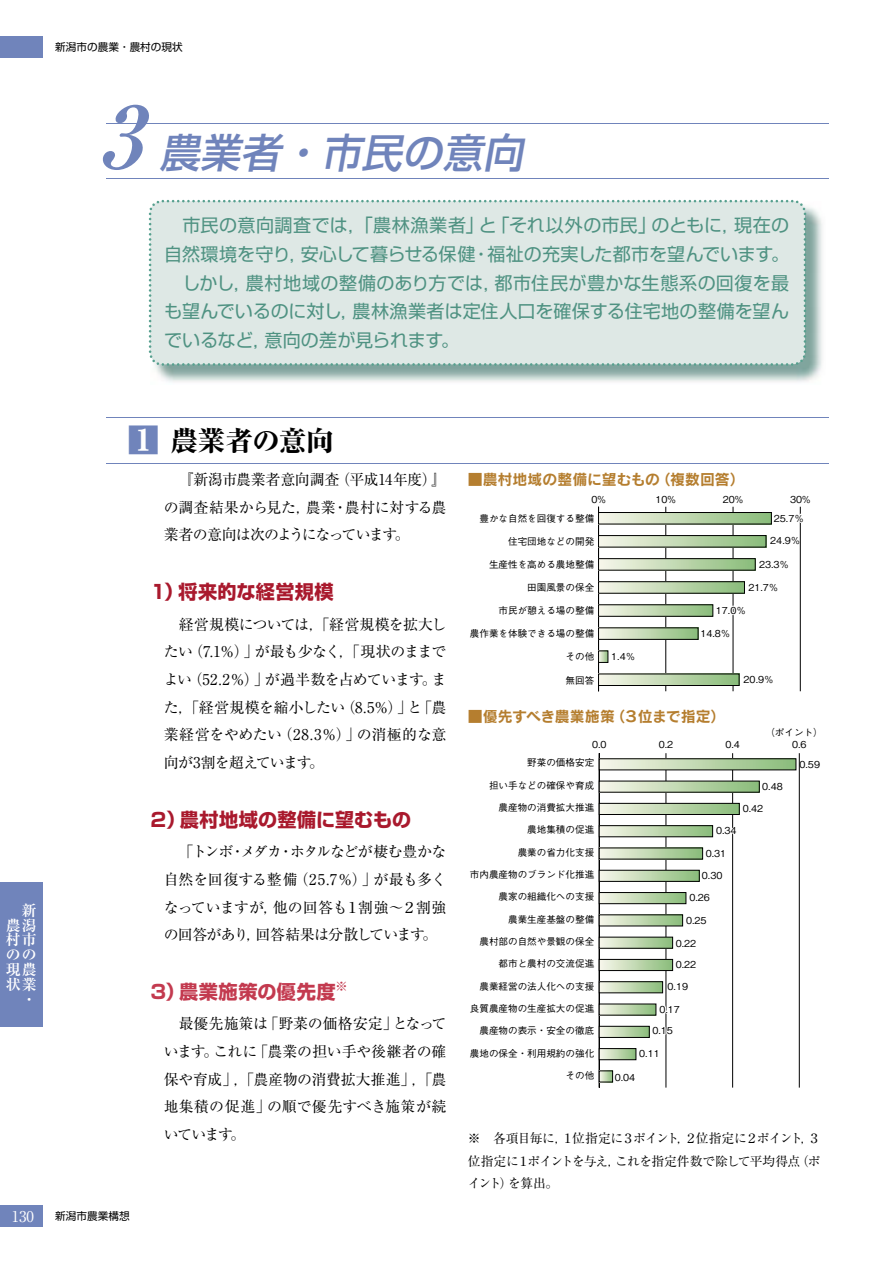
<style>
.page{position:relative;width:893px;height:1263px;background:#fff}
.page>*{position:absolute;margin:0;border:0;box-sizing:border-box;transform-origin:0 0}
.t1{font:italic 500 40.35px "Shin Go Pro";color:#7084bb}
.t2{font:800 27.6px "Ryumin Pro";letter-spacing:-.015em;color:#000}
.t3{font:700 19.2px "Shin Go Pro";letter-spacing:.015em;color:#a9192d}
.t4{font:700 19.2px "Shin Go Pro";letter-spacing:.03em;color:#c33a4f}
.t5{font:18px/28.7px "Shin Go Pro";letter-spacing:-.005em;color:#4f9282;text-align:justify}
.t6{font:14.85px/27.6px "Ryumin Pro";letter-spacing:-.025em;color:#000;text-align:justify}
.t7{font:14.85px "Rodin Pro B";letter-spacing:-.01em;color:#b57e2f}
.t8{font:700 14.85px/14.9px "Ryumin Pro";letter-spacing:.07em;color:#fff;text-align:right}
.t9{font:14.85px "Ryumin Pro";color:#fff}
.t10{font:12.75px/22.4px "Ryumin Pro";letter-spacing:-.06em;color:#000;text-align:justify}
.t11{font:10.65px "Shin Go Pro";color:#000}
.t12{font:9.6px "Gothic BBB Pro Medium 90 pv RKSJ H";color:#000}
.s1{font-family:"Ryumin Pro";font-weight:700;font-size:85.05px}
.s2{font-size:31.95px;color:#7084bb}
</style>
<div class="page">
<div style="left:0;top:882px;width:43px;height:145px;background:#7084bb"></div>
<div style="left:0;top:36px;width:43px;height:21px;background:#7084bb"></div>
<div style="left:0;top:1205px;width:43px;height:22px;background:#7084bb"></div>
<hr style="left:106px;top:123px;width:723px;height:1px;background:#7084bb">
<hr style="left:106px;top:417px;width:723px;height:1px;background:#7084bb">
<hr style="left:106px;top:463px;width:723px;height:1px;background:#7084bb">
<img style="left:155px;top:206px;width:667px;height:176px">
<div style="left:149px;top:200px;width:657px;height:166px;background:#dee8e5"></div>
<hr style="left:665px;top:507px;width:1px;height:184px;background:#000">
<hr style="left:733px;top:507px;width:1px;height:184px;background:#000">
<hr style="left:800px;top:507px;width:1px;height:184px;background:#000">
<hr style="left:598px;top:507px;width:1px;height:184px;background:#000">
<svg style="left:600px;top:514px;width:170px;height:8px"></svg>
<div style="left:598px;top:512px;width:174px;height:12px;border:1px solid #000"></div>
<svg style="left:600px;top:537px;width:164px;height:8px"></svg>
<div style="left:598px;top:535px;width:168px;height:12px;border:1px solid #000"></div>
<svg style="left:600px;top:560px;width:153px;height:8px"></svg>
<div style="left:598px;top:558px;width:157px;height:12px;border:1px solid #000"></div>
<svg style="left:600px;top:583px;width:143px;height:8px"></svg>
<div style="left:598px;top:581px;width:147px;height:12px;border:1px solid #000"></div>
<svg style="left:600px;top:606px;width:111px;height:8px"></svg>
<div style="left:598px;top:604px;width:115px;height:12px;border:1px solid #000"></div>
<svg style="left:600px;top:630px;width:96px;height:8px"></svg>
<div style="left:598px;top:628px;width:100px;height:12px;border:1px solid #000"></div>
<svg style="left:600px;top:653px;width:6px;height:8px"></svg>
<div style="left:598px;top:651px;width:10px;height:12px;border:1px solid #000"></div>
<svg style="left:598px;top:673px;width:202px;height:414px"></svg>
<svg style="left:601px;top:760px;width:193px;height:8px;background:#c0d8b2"></svg>
<div style="left:599px;top:758px;width:197px;height:12px;border:1px solid #000"></div>
<svg style="left:601px;top:783px;width:156px;height:7px"></svg>
<svg style="left:601px;top:805px;width:136px;height:8px"></svg>
<div style="left:599px;top:803px;width:140px;height:12px;border:1px solid #000"></div>
<svg style="left:601px;top:827px;width:110px;height:8px"></svg>
<div style="left:599px;top:825px;width:114px;height:12px;border:1px solid #000"></div>
<svg style="left:601px;top:850px;width:100px;height:7px"></svg>
<svg style="left:601px;top:872px;width:96px;height:8px"></svg>
<div style="left:599px;top:870px;width:100px;height:12px;border:1px solid #000"></div>
<svg style="left:601px;top:894px;width:83px;height:8px"></svg>
<div style="left:599px;top:892px;width:87px;height:12px;border:1px solid #000"></div>
<svg style="left:601px;top:916px;width:80px;height:8px"></svg>
<svg style="left:601px;top:939px;width:70px;height:7px"></svg>
<svg style="left:601px;top:961px;width:70px;height:8px"></svg>
<div style="left:599px;top:959px;width:74px;height:12px;border:1px solid #000"></div>
<svg style="left:601px;top:983px;width:60px;height:8px"></svg>
<div style="left:599px;top:981px;width:64px;height:12px;border:1px solid #000"></div>
<svg style="left:601px;top:1006px;width:53px;height:7px"></svg>
<svg style="left:601px;top:1028px;width:46px;height:8px"></svg>
<div style="left:599px;top:1026px;width:50px;height:12px;border:1px solid #000"></div>
<svg style="left:601px;top:1050px;width:33px;height:8px"></svg>
<div style="left:599px;top:1048px;width:37px;height:12px;border:1px solid #000"></div>
<svg style="left:601px;top:1073px;width:10px;height:7px"></svg>
<div style="left:599px;top:1071px;width:14px;height:11px;border:1px solid #000"></div>
<svg style="left:771px;top:512px;width:30px;height:12px"></svg>
<svg style="left:714px;top:822px;width:24px;height:15px"></svg>
<svg style="left:658px;top:1003px;width:25px;height:12px"></svg>
<svg style="left:651px;top:1025px;width:24px;height:12px"></svg>
<svg style="left:732px;top:604px;width:2px;height:13px"></svg>
<hr style="left:106px;top:178px;width:723px;height:1px;background:#7084bb">
<p class="t11" style="left:55px;top:38px;width:129px">新潟市の農業・農村の現状</p>
<h1 class="t1" style="left:98px;top:120px;width:437px"><span class="s1">3</span>農業者・市民の意向</h1>
<p class="t5" style="left:164px;top:209px;width:627px">　市民の意向調査では，「農林漁業者」と「それ以外の市民」のともに，現在の自然環境を守り，安心して暮らせる保健・福祉の充実した都市を望んでいます。　しかし，農村地域の整備のあり方では，都市住民が豊かな生態系の回復を最も望んでいるのに対し，農林漁業者は定住人口を確保する住宅地の整備を望んでいるなど，意向の差が見られます。</p>
<h2 class="t2" style="left:128px;top:419px;width:208px"><span class="s2">1</span> 農業者の意向</h2>
<p class="t6" style="left:164px;top:465px;width:284px">　『新潟市農業者意向調査（平成14年度）』の調査結果から見た，農業・農村に対する農業者の意向は次のようになっています。</p>
<p class="t8" style="left:6px;top:902px;width:32px">新農潟村市のの現農状業・</p>
<p class="t3" style="left:149px;top:577px;width:186px">１）将来的な経営規模</p>
<p class="t6" style="left:164px;top:609px;width:284px">　経営規模については，「経営規模を拡大したい（7.1％）」が最も少なく，「現状のままでよい（52.2％）」が過半数を占めています。また，「経営規模を縮小したい（8.5％）」と「農業経営をやめたい（28.3％）」の消極的な意向が3割を超えています。</p>
<p class="t3" style="left:149px;top:804px;width:264px">２）農村地域の整備に望むもの</p>
<p class="t6" style="left:164px;top:837px;width:284px">　「トンボ・メダカ・ホタルなどが棲む豊かな自然を回復する整備（25.7％）」が最も多くなっていますが，他の回答も１割強～２割強の回答があり，回答結果は分散しています。</p>
<p class="t4" style="left:149px;top:977px;width:201px">３）農業施策の優先度<sup>※</sup></p>
<p class="t6" style="left:164px;top:1009px;width:284px">　最優先施策は「野菜の価格安定」となっています。これに「農業の担い手や後継者の確保や育成」，「農産物の消費拡大推進」，「農地集積の促進」の順で優先すべき施策が続いています。</p>
<p class="t9" style="left:12px;top:1204px;width:24px">130</p>
<p class="t11" style="left:55px;top:1207px;width:76px">新潟市農業構想</p>
<p class="t7" style="left:468px;top:469px;width:279px">■農村地域の整備に望むもの（複数回答）</p>
<p class="t12" style="left:591px;top:491px;width:16px">0%</p>
<p class="t12" style="left:656px;top:491px;width:22px">10%</p>
<p class="t12" style="left:723px;top:491px;width:22px">20%</p>
<p class="t12" style="left:790px;top:491px;width:22px">30%</p>
<p class="t12" style="left:479px;top:510px;width:116px">豊かな自然を回復する整備</p>
<p class="t12" style="left:508px;top:533px;width:88px">住宅団地などの開発</p>
<p class="t12" style="left:489px;top:557px;width:107px">生産性を高める農地整備</p>
<p class="t12" style="left:527px;top:580px;width:68px">田園風景の保全</p>
<p class="t12" style="left:499px;top:603px;width:97px">市民が憩える場の整備</p>
<p class="t12" style="left:470px;top:626px;width:126px">農作業を体験できる場の整備</p>
<p class="t12" style="left:566px;top:649px;width:30px">その他</p>
<p class="t12" style="left:566px;top:672px;width:30px">無回答</p>
<p class="t12" style="left:611px;top:649px;width:26px">1.4％</p>
<p class="t12" style="left:774px;top:510px;width:32px">25.7％</p>
<p class="t12" style="left:770px;top:533px;width:32px">24.9％</p>
<p class="t12" style="left:759px;top:557px;width:32px">23.3％</p>
<p class="t12" style="left:748px;top:579px;width:32px">21.7％</p>
<p class="t12" style="left:716px;top:602px;width:32px">17.0％</p>
<p class="t12" style="left:700px;top:625px;width:32px">14.8％</p>
<p class="t12" style="left:744px;top:672px;width:32px">20.9％</p>
<p class="t7" style="left:468px;top:706px;width:259px">■優先すべき農業施策（３位まで指定）</p>
<p class="t12" style="left:765px;top:725px;width:59px">（ポイント）</p>
<p class="t12" style="left:592px;top:737px;width:16px">0.0</p>
<p class="t12" style="left:659px;top:737px;width:16px">0.2</p>
<p class="t12" style="left:725px;top:737px;width:16px">0.4</p>
<p class="t12" style="left:792px;top:737px;width:16px">0.6</p>
<p class="t12" style="left:527px;top:755px;width:68px">野菜の価格安定</p>
<p class="t12" style="left:489px;top:777px;width:107px">担い手などの確保や育成</p>
<p class="t12" style="left:499px;top:800px;width:97px">農産物の消費拡大推進</p>
<p class="t12" style="left:527px;top:822px;width:68px">農地集積の促進</p>
<p class="t12" style="left:518px;top:844px;width:78px">農業の省力化支援</p>
<p class="t12" style="left:470px;top:867px;width:126px">市内農産物のブランド化推進</p>
<p class="t12" style="left:499px;top:889px;width:97px">農家の組織化への支援</p>
<p class="t12" style="left:508px;top:911px;width:88px">農業生産基盤の整備</p>
<p class="t12" style="left:479px;top:934px;width:116px">農村部の自然や景観の保全</p>
<p class="t12" style="left:499px;top:956px;width:97px">都市と農村の交流促進</p>
<p class="t12" style="left:479px;top:978px;width:116px">農業経営の法人化への支援</p>
<p class="t12" style="left:470px;top:1001px;width:126px">良質農産物の生産拡大の促進</p>
<p class="t12" style="left:479px;top:1023px;width:116px">農産物の表示・安全の徹底</p>
<p class="t12" style="left:470px;top:1045px;width:126px">農地の保全・利用規約の強化</p>
<p class="t12" style="left:566px;top:1068px;width:30px">その他</p>
<p class="t12" style="left:762px;top:778px;width:22px">0.48</p>
<p class="t12" style="left:743px;top:801px;width:22px">0.42</p>
<p class="t12" style="left:716px;top:823px;width:22px">0.34</p>
<p class="t12" style="left:706px;top:845px;width:22px">0.31</p>
<p class="t12" style="left:702px;top:868px;width:22px">0.30</p>
<p class="t12" style="left:689px;top:889px;width:22px">0.26</p>
<p class="t12" style="left:686px;top:912px;width:22px">0.25</p>
<p class="t12" style="left:676px;top:935px;width:22px">0.22</p>
<p class="t12" style="left:676px;top:957px;width:22px">0.22</p>
<p class="t12" style="left:668px;top:979px;width:22px">0.19</p>
<p class="t12" style="left:659px;top:1001px;width:22px">0.17</p>
<p class="t12" style="left:652px;top:1023px;width:22px">0.15</p>
<p class="t12" style="left:639px;top:1046px;width:22px">0.11</p>
<p class="t12" style="left:615px;top:1069px;width:22px">0.04</p>
<p class="t12" style="left:799px;top:757px;width:22px">0.59</p>
<p class="t10" style="left:468px;top:1127px;width:354px">※　各項目毎に，１位指定に３ポイント，２位指定に２ポイント，３位指定に１ポイントを与え，これを指定件数で除して平均得点（ポイント）を算出。</p>
</div>
